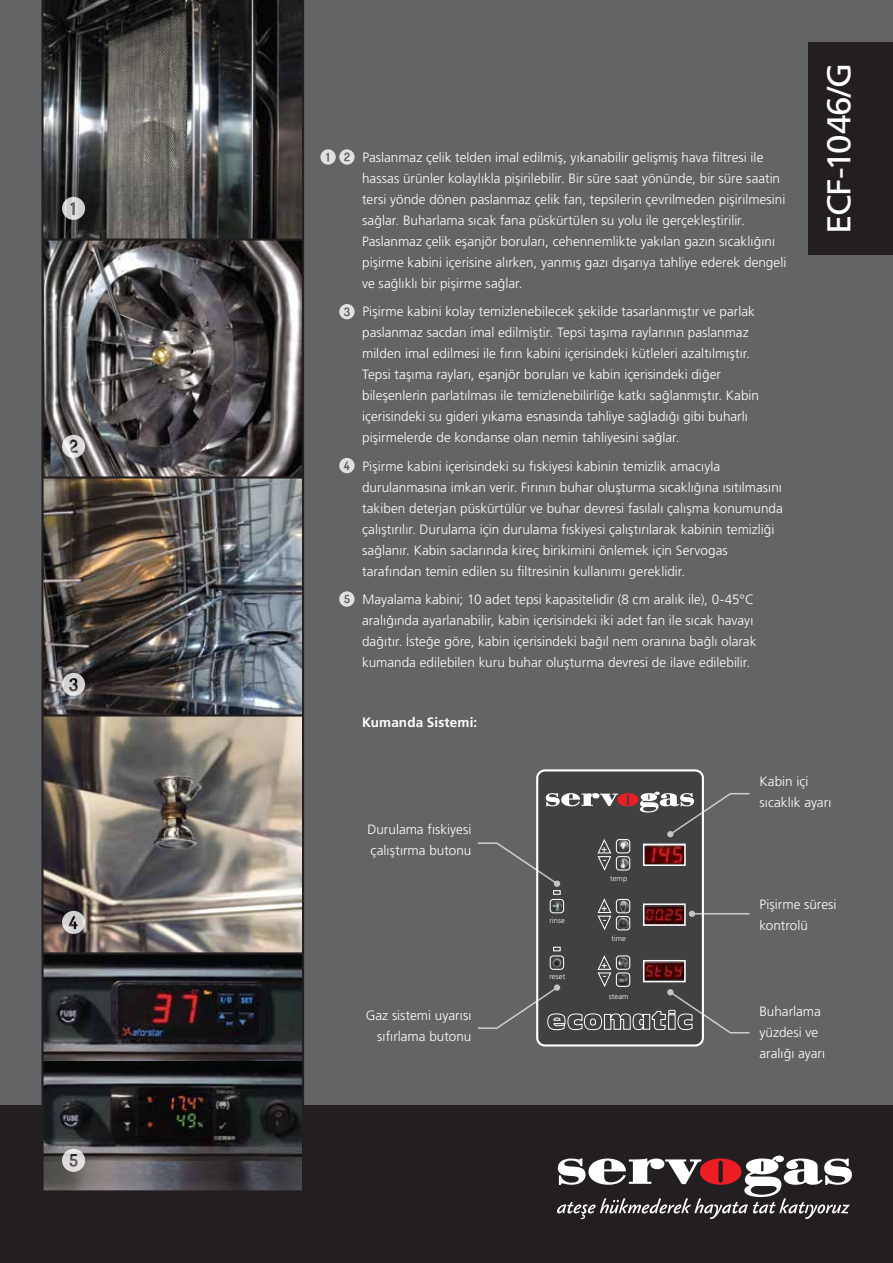
<style>
.page{position:relative;width:893px;height:1263px;background:#fff}
.page>*{position:absolute;margin:0;border:0;box-sizing:border-box;transform-origin:0 0}
.t1{font:33px "Frutiger LT Std";letter-spacing:-.03em;color:#fff;scale:1.06 1}
.t2{font:300 13.5px/21px "Frutiger LT Std";letter-spacing:.005em;color:#fff}
.t3{font:700 13.5px "Frutiger LT Std";letter-spacing:.01em;color:#fff}
.t4{font:700 9.45px/11.9px "Frutiger LT Std";color:#fff}
.t5{font:300 7.5px "Frutiger LT Std";letter-spacing:.015em;color:#fff}
</style>
<div class="page">
<div style="left:0;top:0;width:893px;height:1114px;background:#636466"></div>
<div style="left:537px;top:770px;width:166px;height:275px;background:#414042;border-radius:8px"></div>
<div style="left:536px;top:769px;width:168px;height:277px;border:2px solid #fff;border-radius:8px"></div>
<svg style="left:618px;top:918px;width:10px;height:10px"></svg>
<div style="left:616px;top:899px;width:14px;height:14px;border:1px solid #fff;border-radius:3px"></div>
<div style="left:550px;top:899px;width:14px;height:14px;border:1px solid #fff;border-radius:3px"></div>
<div style="left:616px;top:916px;width:14px;height:14px;border:1px solid #fff;border-radius:3px"></div>
<svg style="left:597px;top:898px;width:15px;height:32px"></svg>
<div style="left:553px;top:890px;width:8px;height:5px;border:1px solid #fff"></div>
<img style="left:645px;top:906px;width:38px;height:18px">
<svg style="left:618px;top:901px;width:11px;height:10px"></svg>
<div style="left:643px;top:903px;width:43px;height:23px;border:1px solid #fff"></div>
<svg style="left:552px;top:901px;width:10px;height:10px"></svg>
<div style="left:0;top:1105px;width:893px;height:158px;background:#231f20"></div>
<svg style="left:557px;top:1155px;width:295px;height:64px"></svg>
<img style="left:41px;top:0;width:263px;height:1191px">
<svg style="left:339px;top:304px;width:16px;height:15px"></svg>
<svg style="left:339px;top:591px;width:16px;height:16px"></svg>
<svg style="left:320px;top:149px;width:35px;height:16px"></svg>
<svg style="left:339px;top:458px;width:16px;height:15px"></svg>
<svg style="left:62px;top:673px;width:23px;height:23px"></svg>
<svg style="left:478px;top:792px;width:272px;height:94px"></svg>
<div style="left:554px;top:880px;width:6px;height:7px;background:#c5c5c5;border-radius:50%"></div>
<svg style="left:478px;top:947px;width:272px;height:86px"></svg>
<svg style="left:689px;top:911px;width:6px;height:6px"></svg>
<hr style="left:692px;top:913px;width:58px;height:1px;background:#fff">
<div style="left:808px;top:43px;width:85px;height:212px;background:#231f20"></div>
<p class="t2" style="left:362px;top:147px;width:426px">Paslanmaz çelik telden imal edilmiş, yıkanabilir gelişmiş hava filtresi ile hassas ürünler kolaylıkla pişirilebilir. Bir süre saat yönünde, bir süre saatin tersi yönde dönen paslanmaz çelik fan, tepsilerin çevrilmeden pişirilmesini sağlar. Buharlama sıcak fana püskürtülen su yolu ile gerçekleştirilir.<br>Paslanmaz çelik eşanjör boruları, cehennemlikte yakılan gazın sıcaklığını pişirme kabini içerisine alırken, yanmış gazı dışarıya tahliye ederek dengeli ve sağlıklı bir pişirme sağlar.</p>
<p class="t2" style="left:362px;top:301px;width:398px">Pişirme kabini kolay temizlenebilecek şekilde tasarlanmıştır ve parlak paslanmaz sacdan imal edilmiştir. Tepsi taşıma raylarının paslanmaz milden imal edilmesi ile fırın kabini içerisindeki kütleleri azaltılmıştır.<br>Tepsi taşıma rayları, eşanjör boruları ve kabin içerisindeki diğer bileşenlerin parlatılması ile temizlenebilirliğe katkı sağlanmıştır. Kabin içerisindeki su gideri yıkama esnasında tahliye sağladığı gibi buharlı pişirmelerde de kondanse olan nemin tahliyesini sağlar.</p>
<p class="t2" style="left:362px;top:456px;width:422px">Pişirme kabini içerisindeki su fıskiyesi kabinin temizlik amacıyla durulanmasına imkan verir. Fırının buhar oluşturma sıcaklığına ısıtılmasını takiben deterjan püskürtülür ve buhar devresi fasılalı çalışma konumunda çalıştırılır. Durulama için durulama fıskiyesi çalıştırılarak kabinin temizliği sağlanır. Kabin saclarında kireç birikimini önlemek için Servogas tarafından temin edilen su filtresinin kullanımı gereklidir.</p>
<p class="t2" style="left:362px;top:589px;width:396px">Mayalama kabini; 10 adet tepsi kapasitelidir (8 cm aralık ile), 0-45°C aralığında ayarlanabilir, kabin içerisindeki iki adet fan ile sıcak havayı dağıtır. İsteğe göre, kabin içerisindeki bağıl nem oranına bağlı olarak kumanda edilebilen kuru buhar oluşturma devresi de ilave edilebilir.</p>
<p class="t3" style="left:362px;top:714px;width:117px">Kumanda Sistemi:</p>
<h1 class="t1" style="left:820px;top:234px;width:163px;rotate:-90deg">ECF-1046/G</h1>
<p class="t2" style="left:367px;top:819px;width:105px">Durulama fıskiyesi çalıştırma butonu</p>
<p class="t2" style="left:366px;top:1005px;width:107px;text-align:right">Gaz sistemi uyarısı sıfırlama butonu</p>
<p class="t5" style="left:549px;top:916px;width:17px">rinse</p>
<p class="t5" style="left:549px;top:973px;width:17px">reset</p>
<p class="t4" style="left:602px;top:842px;width:7px">+</p>
<p class="t4" style="left:603px;top:854px;width:5px">-</p>
<p class="t5" style="left:610px;top:874px;width:19px">temp</p>
<p class="t4" style="left:602px;top:901px;width:7px">+ -</p>
<p class="t5" style="left:611px;top:935px;width:16px">time</p>
<p class="t4" style="left:602px;top:959px;width:7px">+</p>
<p class="t4" style="left:603px;top:970px;width:5px">-</p>
<p class="t5" style="left:609px;top:992px;width:21px">steam</p>
<p class="t2" style="left:759px;top:771px;width:73px">Kabin içi sıcaklık ayarı</p>
<p class="t2" style="left:759px;top:894px;width:79px">Pişirme süresi kontrolü</p>
<p class="t2" style="left:759px;top:1001px;width:67px">Buharlama yüzdesi ve aralığı ayarı</p>
</div>
